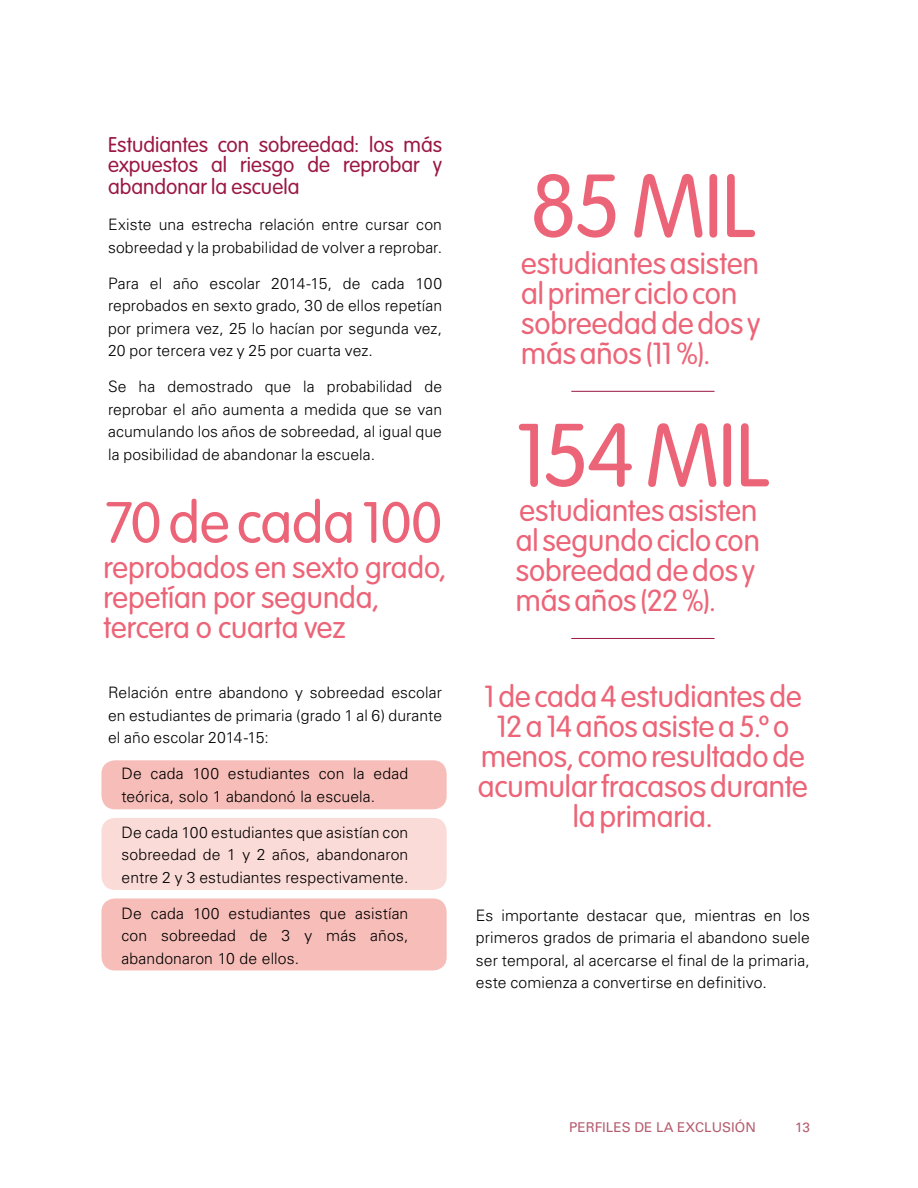
<style>
.page{position:relative;width:918px;height:1188px;background:#fff}
.page>*{position:absolute;margin:0;border:0;box-sizing:border-box;transform-origin:0 0}
.t1{font:300 87.9px "VAG Rounded Std";letter-spacing:-.01em;color:#ec6477}
.t2{font:300 57px "VAG Rounded Std";letter-spacing:-.005em;color:#ec6477}
.t3{font:300 30px/30px "VAG Rounded Std";color:#ec6477}
.t4{font:300 21px/19.5px "VAG Rounded Std";color:#9b1844}
.t5{font:300 15.75px/22.5px "Univers LT Std";letter-spacing:.01em;color:#000;text-align:justify}
.t6{font:13.5px "Univers LT Std";color:#b55d6f}
</style>
<div class="page">
<div style="left:101px;top:898px;width:346px;height:72px;background:#f7beb9;border-radius:14px"></div>
<div style="left:101px;top:818px;width:346px;height:72px;background:#fbdbd7;border-radius:14px"></div>
<div style="left:101px;top:760px;width:346px;height:49px;background:#f7beb9;border-radius:14px"></div>
<hr style="left:571px;top:391px;width:144px;height:1px;background:#9b1844">
<hr style="left:571px;top:638px;width:144px;height:1px;background:#9b1844">
<h3 class="t4" style="left:108px;top:136px;width:336px">Estudiantes con sobreedad: los más expuestos al riesgo de reprobar y</h3>
<h3 class="t4" style="left:108px;top:178px;width:193px">abandonar la escuela</h3>
<p class="t5" style="left:108px;top:213px;width:336px">Existe una estrecha relación entre cursar con sobreedad y la probabilidad de volver a reprobar.</p>
<p class="t5" style="left:108px;top:272px;width:336px">Para el año escolar 2014-15, de cada 100 reprobados en sexto grado, 30 de ellos repetían por primera vez, 25 lo hacían por segunda vez, 20 por tercera vez y 25 por cuarta vez.</p>
<p class="t5" style="left:108px;top:375px;width:336px">Se ha demostrado que la probabilidad de reprobar el año aumenta a medida que se van acumulando los años de sobreedad, al igual que la posibilidad de abandonar la escuela.</p>
<h2 class="t2" style="left:105px;top:490px;width:339px">70 de cada 100</h2>
<h3 class="t3" style="left:103px;top:554px;width:345px">reprobados en sexto grado, repetían por segunda, tercera o cuarta vez</h3>
<h1 class="t1" style="left:530px;top:156px;width:228px">85 MIL</h1>
<h3 class="t3" style="left:521px;top:249px;width:241px">estudiantes asisten al primer ciclo con sobreedad de dos y más años (11 %).</h3>
<h1 class="t1" style="left:516px;top:405px;width:256px">154 MIL</h1>
<h3 class="t3" style="left:516px;top:496px;width:246px">estudiantes asisten al segundo ciclo con sobreedad de dos y más años (22 %).</h3>
<h3 class="t3" style="left:478px;top:683px;width:331px;text-align:center">1 de cada 4 estudiantes de<br>12 a 14 años asiste a 5.º o menos, como resultado de acumular fracasos durante la primaria.</h3>
<p class="t5" style="left:108px;top:681px;width:336px">Relación entre abandono y sobreedad escolar en estudiantes de primaria (grado 1 al 6) durante el año escolar 2014-15:</p>
<p class="t5" style="left:121px;top:763px;width:288px">De cada 100 estudiantes con la edad teórica, solo 1 abandonó la escuela.</p>
<p class="t5" style="left:121px;top:821px;width:288px">De cada 100 estudiantes que asistían con sobreedad de 1 y 2 años, abandonaron entre 2 y 3 estudiantes respectivamente.</p>
<p class="t5" style="left:121px;top:902px;width:288px">De cada 100 estudiantes que asistían con sobreedad de 3 y más años, abandonaron 10 de ellos.</p>
<p class="t5" style="left:476px;top:904px;width:336px">Es importante destacar que, mientras en los primeros grados de primaria el abandono suele ser temporal, al acercarse el final de la primaria, este comienza a convertirse en definitivo.</p>
<p class="t6" style="left:569px;top:1119px;width:188px">PERFILES DE LA EXCLUSIÓN</p>
<p class="t6" style="left:795px;top:1119px;width:16px">13</p>
</div>
